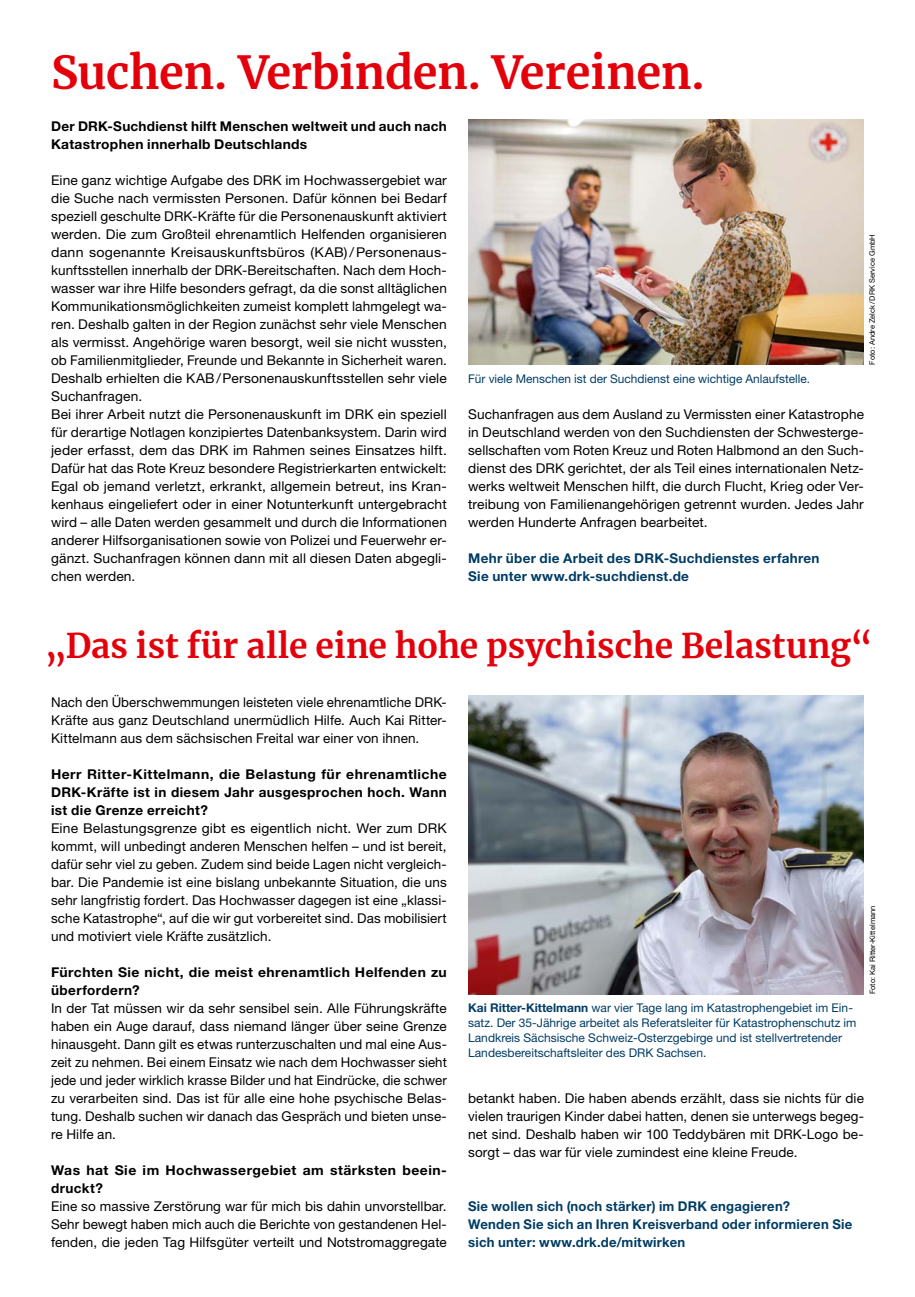
<style>
.page{position:relative;width:915px;height:1297px;background:#fff}
.page>*{position:absolute;margin:0;border:0;box-sizing:border-box;transform-origin:0 0}
.MGB_Headline{font:700 45px "Merriweather";letter-spacing:-.005em;color:#e3000b}
.MGB_Headline_23{font:700 33.6px "Merriweather";letter-spacing:.005em;color:#e3000b}
.MGB_Copy{font:13.5px/18px "Helvetica Neue LT Pro";letter-spacing:.01em;color:#000;text-align:justify}
.MGB_Frage{font:700 13.5px/18px "Helvetica Neue LT Pro";letter-spacing:.03em;color:#000}
.MGB_Info{font:700 13.5px/18px "Helvetica Neue LT Pro";letter-spacing:.02em;color:#003c65}
.MGB_Copy-2{font:700 13.5px/18px "Helvetica Neue LT Pro";letter-spacing:.02em;color:#000}
.MGB_BU{font:12px/15px "Helvetica Neue LT Pro";color:#003c65}
.MGB_Fotocredits{font:7.5px "Helvetica Neue LT Pro";color:#000}
.s1{font-weight:700}
</style>
<div class="page">
<img style="left:468px;top:120px;width:395px;height:245px">
<img style="left:468px;top:696px;width:395px;height:299px">
<p class="MGB_Headline" style="left:51px;top:41px;width:654px">Suchen. Verbinden. Vereinen.</p>
<p class="MGB_Copy-2" style="left:51px;top:116px;width:397px">Der DRK-Suchdienst hilft Menschen weltweit und auch nach<br>Katastrophen innerhalb Deutschlands</p>
<p class="MGB_Copy" style="left:51px;top:170px;width:397px">Eine ganz wichtige Aufgabe des DRK im Hochwassergebiet war die Suche nach vermissten Personen. Dafür können bei Bedarf speziell geschulte DRK-Kräfte für die Personenauskunft aktiviert werden. Die zum Großteil ehrenamtlich Helfenden organisieren dann sogenannte Kreisauskunftsbüros (KAB)/Personenaus&shy;kunftsstellen innerhalb der DRK-Bereitschaften. Nach dem Hoch&shy;wasser war ihre Hilfe besonders gefragt, da die sonst alltäglichen Kommunikationsmöglichkeiten zumeist komplett lahmgelegt wa&shy;ren. Deshalb galten in der Region zunächst sehr viele Menschen als vermisst. Angehörige waren besorgt, weil sie nicht wussten, ob Familienmitglieder, Freunde und Bekannte in Sicherheit waren.<br>Deshalb erhielten die KAB/Personenauskunftsstellen sehr viele Suchanfragen.</p>
<p class="MGB_Copy" style="left:51px;top:404px;width:397px">Bei ihrer Arbeit nutzt die Personenauskunft im DRK ein speziell für derartige Notlagen konzipiertes Datenbanksystem. Darin wird jeder erfasst, dem das DRK im Rahmen seines Einsatzes hilft.<br>Dafür hat das Rote Kreuz besondere Registrierkarten entwickelt:<br>Egal ob jemand verletzt, erkrankt, allgemein betreut, ins Kran&shy;kenhaus eingeliefert oder in einer Notunterkunft untergebracht wird – alle Daten werden gesammelt und durch die Informationen anderer Hilfsorganisationen sowie von Polizei und Feuerwehr er&shy;gänzt. Suchanfragen können dann mit all diesen Daten abgegli&shy;chen werden.</p>
<p class="MGB_Copy" style="left:468px;top:404px;width:397px">Suchanfragen aus dem Ausland zu Vermissten einer Katastrophe in Deutschland werden von den Suchdiensten der Schwesterge&shy;sellschaften vom Roten Kreuz und Roten Halbmond an den Such&shy;dienst des DRK gerichtet, der als Teil eines internationalen Netz&shy;werks weltweit Menschen hilft, die durch Flucht, Krieg oder Ver&shy;treibung von Familienangehörigen getrennt wurden. Jedes Jahr werden Hunderte Anfragen bearbeitet.</p>
<p class="MGB_Fotocredits" style="left:867px;top:365px;width:132px;rotate:-90deg">Foto: Andre Zelck/DRK Service GmbH</p>
<p class="MGB_BU" style="left:468px;top:370px;width:343px">Für viele Menschen ist der Suchdienst eine wichtige Anlaufstelle.</p>
<p class="MGB_Info" style="left:468px;top:548px;width:353px">Mehr über die Arbeit des DRK-Suchdienstes erfahren<br>Sie unter www.drk-suchdienst.de</p>
<p class="MGB_Headline_23" style="left:45px;top:623px;width:829px">„Das ist für alle eine hohe psychische Belastung“</p>
<p class="MGB_Copy" style="left:51px;top:692px;width:397px">Nach den Überschwemmungen leisteten viele ehrenamtliche DRK-Kräfte aus ganz Deutschland unermüdlich Hilfe. Auch Kai Ritter-Kittelmann aus dem sächsischen Freital war einer von ihnen.</p>
<p class="MGB_Frage" style="left:51px;top:764px;width:397px;text-align:justify">Herr Ritter-Kittelmann, die Belastung für ehrenamtliche DRK-Kräfte ist in diesem Jahr ausgesprochen hoch. Wann ist die Grenze erreicht?</p>
<p class="MGB_Copy" style="left:51px;top:818px;width:397px">Eine Belastungsgrenze gibt es eigentlich nicht. Wer zum DRK kommt, will unbedingt anderen Menschen helfen – und ist bereit, dafür sehr viel zu geben. Zudem sind beide Lagen nicht vergleich&shy;bar. Die Pandemie ist eine bislang unbekannte Situation, die uns sehr langfristig fordert. Das Hochwasser dagegen ist eine „klassi&shy;sche Katastrophe“, auf die wir gut vorbereitet sind. Das mobilisiert und motiviert viele Kräfte zusätzlich.</p>
<p class="MGB_Frage" style="left:51px;top:962px;width:397px">Fürchten Sie nicht, die meist ehrenamtlich Helfenden zu überfordern?</p>
<p class="MGB_Copy" style="left:51px;top:998px;width:397px">In der Tat müssen wir da sehr sensibel sein. Alle Führungskräfte haben ein Auge darauf, dass niemand länger über seine Grenze hinausgeht. Dann gilt es etwas runterzuschalten und mal eine Aus&shy;zeit zu nehmen. Bei einem Einsatz wie nach dem Hochwasser sieht jede und jeder wirklich krasse Bilder und hat Eindrücke, die schwer zu verarbeiten sind. Das ist für alle eine hohe psychische Belas&shy;tung. Deshalb suchen wir danach das Gespräch und bieten unse&shy;re Hilfe an.</p>
<p class="MGB_Frage" style="left:51px;top:1160px;width:397px">Was hat Sie im Hochwassergebiet am stärksten beein&shy;druckt?</p>
<p class="MGB_Copy" style="left:51px;top:1196px;width:397px">Eine so massive Zerstörung war für mich bis dahin unvorstellbar.<br>Sehr bewegt haben mich auch die Berichte von gestandenen Hel&shy;fenden, die jeden Tag Hilfsgüter verteilt und Notstromaggregate</p>
<p class="MGB_BU" style="left:468px;top:1000px;width:390px"><span class="s1">Kai Ritter-Kittelmann</span> war vier Tage lang im Katastrophengebiet im Ein&shy;satz. Der 35-Jährige arbeitet als Referatsleiter für Katastrophenschutz im Landkreis Sächsische Schweiz-Osterzgebirge und ist stellvertretender Landesbereitschaftsleiter des DRK Sachsen.</p>
<p class="MGB_Fotocredits" style="left:867px;top:994px;width:90px;rotate:-90deg">Foto: Kai Ritter-Kittelmann</p>
<p class="MGB_Copy" style="left:468px;top:1088px;width:397px">betankt haben. Die haben abends erzählt, dass sie nichts für die vielen traurigen Kinder dabei hatten, denen sie unterwegs begeg&shy;net sind. Deshalb haben wir 100 Teddybären mit DRK-Logo be&shy;sorgt – das war für viele zumindest eine kleine Freude.</p>
<p class="MGB_Info" style="left:468px;top:1196px;width:385px">Sie wollen sich (noch stärker) im DRK engagieren?<br>Wenden Sie sich an Ihren Kreisverband oder informieren Sie sich unter: www.drk.de/mitwirken</p>
</div>
